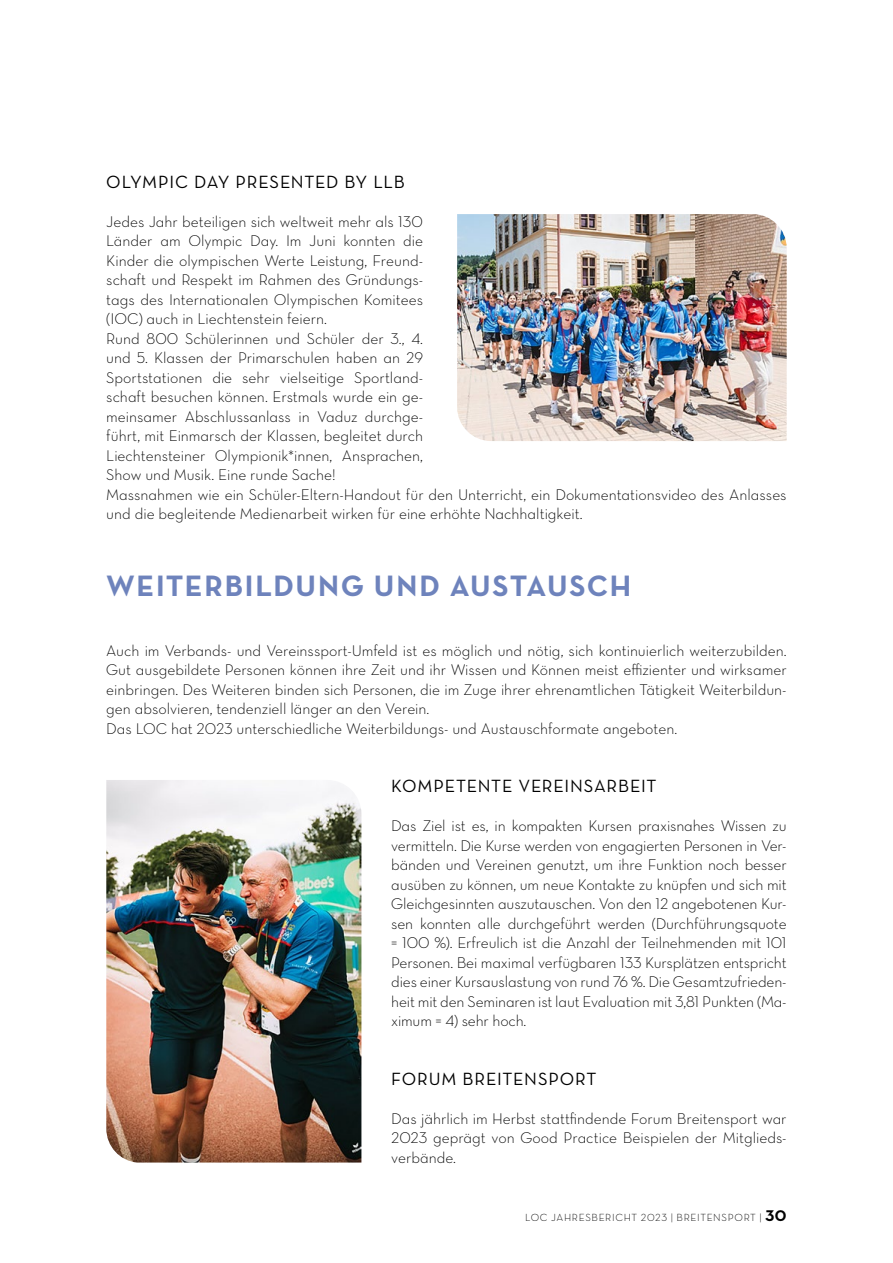
<style>
.page{position:relative;width:893px;height:1263px;background:#fff}
.page>*{position:absolute;margin:0;border:0;box-sizing:border-box;transform-origin:0 0}
.Übertitel{font:30px "Neutra Text Bold Alt";letter-spacing:.055em;color:#6e83bc}
.Zwischentitel{font:18px "Neutra Text Book Alt";letter-spacing:.04em;color:#000}
.Fliesstext{font:15.75px/19.5px "Neutra Text Light Alt";color:#000;text-align:justify}
.t1{font:10.5px "Neutra Text Light Alt";letter-spacing:.06em;color:#000}
.s1{font-family:"Neutra Text Bold Alt";font-size:15.75px}
</style>
<div class="page">
<img style="left:457px;top:214px;width:330px;height:227px">
<img style="left:106px;top:780px;width:255px;height:382px">
<p class="Zwischentitel" style="left:106px;top:170px;width:300px">OLYMPIC DAY PRESENTED BY LLB</p>
<p class="Fliesstext" style="left:106px;top:211px;width:318px">Jedes Jahr beteiligen sich weltweit mehr als 130<br>Länder am Olympic Day. Im Juni konnten die Kinder die olympischen Werte Leistung, Freund&shy;schaft und Respekt im Rahmen des Gründungs&shy;tags des Internationalen Olympischen Komitees (IOC) auch in Liechtenstein feiern.</p>
<p class="Fliesstext" style="left:106px;top:328px;width:318px">Rund 800 Schülerinnen und Schüler der 3., 4. und 5. Klassen der Primarschulen haben an 29<br>Sportstationen die sehr vielseitige Sportland&shy;schaft besuchen können. Erstmals wurde ein ge&shy;meinsamer Abschlussanlass in Vaduz durchge&shy;führt, mit Einmarsch der Klassen, begleitet durch Liechtensteiner Olympionik*innen, Ansprachen, Show und Musik. Eine runde Sache!</p>
<p class="Fliesstext" style="left:106px;top:484px;width:682px">Massnahmen wie ein Schüler-Eltern-Handout für den Unterricht, ein Dokumentationsvideo des Anlasses und die begleitende Medienarbeit wirken für eine erhöhte Nachhaltigkeit.</p>
<p class="Übertitel" style="left:106px;top:567px;width:526px">WEITERBILDUNG UND AUSTAUSCH</p>
<p class="Fliesstext" style="left:106px;top:640px;width:682px">Auch im Verbands- und Vereinssport-Umfeld ist es möglich und nötig, sich kontinuierlich weiterzubilden.<br>Gut ausgebildete Personen können ihre Zeit und ihr Wissen und Können meist effizienter und wirksamer einbringen. Des Weiteren binden sich Personen, die im Zuge ihrer ehrenamtlichen Tätigkeit Weiterbildun&shy;gen absolvieren, tendenziell länger an den Verein.</p>
<p class="Fliesstext" style="left:106px;top:718px;width:572px">Das LOC hat 2023 unterschiedliche Weiterbildungs- und Austauschformate angeboten.</p>
<p class="Zwischentitel" style="left:391px;top:775px;width:267px">KOMPETENTE VEREINSARBEIT</p>
<p class="Fliesstext" style="left:391px;top:816px;width:397px">Das Ziel ist es, in kompakten Kursen praxisnahes Wissen zu vermitteln. Die Kurse werden von engagierten Personen in Ver&shy;bänden und Vereinen genutzt, um ihre Funktion noch besser ausüben zu können, um neue Kontakte zu knüpfen und sich mit Gleichgesinnten auszutauschen. Von den 12 angebotenen Kur&shy;sen konnten alle durchgeführt werden (Durchführungsquote = 100 %). Erfreulich ist die Anzahl der Teilnehmenden mit 101<br>Personen. Bei maximal verfügbaren 133 Kursplätzen entspricht dies einer Kursauslastung von rund 76 %. Die Gesamtzufrieden&shy;heit mit den Seminaren ist laut Evaluation mit 3,81 Punkten (Ma&shy;ximum = 4) sehr hoch.</p>
<p class="Zwischentitel" style="left:391px;top:1067px;width:207px">FORUM BREITENSPORT</p>
<p class="Fliesstext" style="left:391px;top:1108px;width:397px">Das jährlich im Herbst stattfindende Forum Breitensport war 2023 geprägt von Good Practice Beispielen der Mitglieds&shy;verbände.</p>
<p class="t1" style="left:525px;top:1211px;width:263px">LOC JAHRESBERICHT 2023 | BREITENSPORT | <span class="s1">30</span></p>
</div>
